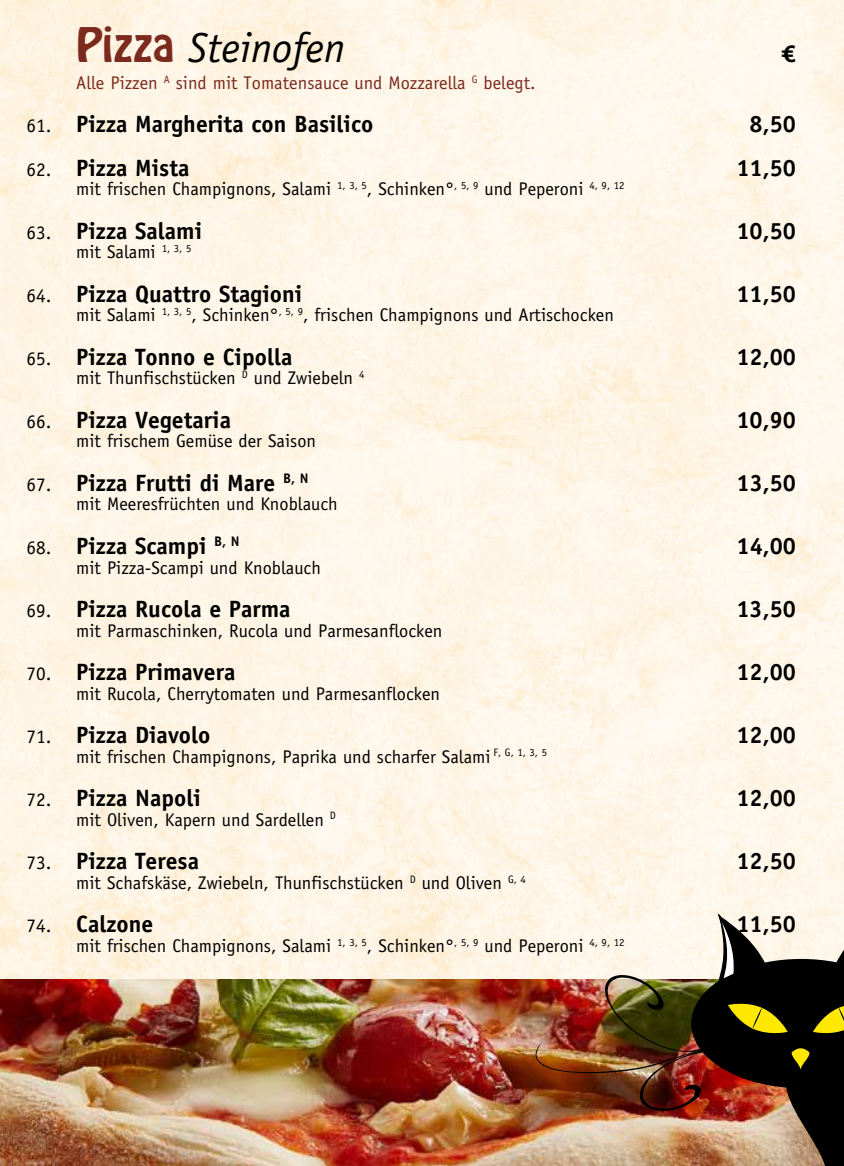
<style>
.page{position:relative;width:844px;height:1166px;background:#fff}
.page>*{position:absolute;margin:0;border:0;box-sizing:border-box;transform-origin:0 0}
.t1{font:italic 42px "Officina Sans Std";color:#000}
.t2{font:700 23.62px "Officina Sans";color:#000}
.t3{font:700 23.62px "Meta OT";color:#000}
.t4{font:18.38px "Officina Sans";color:#000}
.t5{font:18.38px "Officina Sans";color:#7b2a1d}
.s1{font-family:"Hobo Std";font-style:normal;color:#7b2a1d}
.s2{font-weight:400;font-size:19.25px}
</style>
<div class="page">
<img style="left:0;top:0;width:843px;height:980px">
<img style="left:0;top:980px;width:535px;height:186px">
<img style="left:535px;top:914px;width:308px;height:252px">
<svg style="left:716px;top:913px;width:20px;height:69px"></svg>
<svg style="left:791px;top:1046px;width:18px;height:24px"></svg>
<svg style="left:727px;top:1000px;width:60px;height:36px"></svg>
<svg style="left:812px;top:1000px;width:31px;height:36px"></svg>
<h1 class="t1" style="left:76px;top:24px;width:270px"><span class="s1">Pizza</span> Steinofen</h1>
<p class="t3" style="left:780px;top:39px;width:16px">€</p>
<p class="t5" style="left:76px;top:72px;width:461px">Alle Pizzen <sup>A</sup> sind mit Tomatensauce und Mozzarella <sup>G</sup> belegt.</p>
<p class="t2" style="left:26px;top:110px;width:348px"><span class="s2">61.</span> Pizza Margherita con Basilico</p>
<p class="t2" style="left:749px;top:110px;width:48px">8,50</p>
<p class="t2" style="left:26px;top:153px;width:164px"><span class="s2">62.</span> Pizza Mista</p>
<p class="t2" style="left:736px;top:153px;width:61px">11,50</p>
<p class="t4" style="left:76px;top:178px;width:549px">mit frischen Champignons, Salami <sup>1,</sup> <sup>3,</sup> <sup>5</sup>, Schinken°<sup>,</sup> <sup>5,</sup> <sup>9</sup> und Peperoni <sup>4,</sup> <sup>9,</sup> <sup>12</sup></p>
<p class="t2" style="left:26px;top:216px;width:177px"><span class="s2">63.</span> Pizza Salami</p>
<p class="t2" style="left:736px;top:216px;width:61px">10,50</p>
<p class="t4" style="left:76px;top:241px;width:117px">mit Salami <sup>1,</sup> <sup>3,</sup> <sup>5</sup></p>
<p class="t2" style="left:26px;top:279px;width:277px"><span class="s2">64.</span> Pizza Quattro Stagioni</p>
<p class="t2" style="left:736px;top:279px;width:61px">11,50</p>
<p class="t4" style="left:76px;top:304px;width:539px">mit Salami <sup>1,</sup> <sup>3,</sup> <sup>5</sup>, Schinken°<sup>,</sup> <sup>5,</sup> <sup>9</sup>, frischen Champignons und Artischocken</p>
<p class="t2" style="left:26px;top:342px;width:267px"><span class="s2">65.</span> Pizza Tonno e Cipolla</p>
<p class="t2" style="left:736px;top:342px;width:61px">12,00</p>
<p class="t4" style="left:76px;top:367px;width:290px">mit Thunfischstücken <sup>D</sup> und Zwiebeln <sup>4</sup></p>
<p class="t2" style="left:26px;top:405px;width:206px"><span class="s2">66.</span> Pizza Vegetaria</p>
<p class="t2" style="left:736px;top:405px;width:61px">10,90</p>
<p class="t4" style="left:76px;top:430px;width:241px">mit frischem Gemüse der Saison</p>
<p class="t2" style="left:26px;top:468px;width:283px"><span class="s2">67.</span> Pizza Frutti di Mare <sup>B,</sup> <sup>N</sup></p>
<p class="t2" style="left:736px;top:468px;width:61px">13,50</p>
<p class="t4" style="left:76px;top:493px;width:263px">mit Meeresfrüchten und Knoblauch</p>
<p class="t2" style="left:26px;top:531px;width:214px"><span class="s2">68.</span> Pizza Scampi <sup>B,</sup> <sup>N</sup></p>
<p class="t2" style="left:736px;top:531px;width:61px">14,00</p>
<p class="t4" style="left:76px;top:556px;width:246px">mit Pizza-Scampi und Knoblauch</p>
<p class="t2" style="left:26px;top:594px;width:266px"><span class="s2">69.</span> Pizza Rucola e Parma</p>
<p class="t2" style="left:736px;top:594px;width:61px">13,50</p>
<p class="t4" style="left:76px;top:619px;width:367px">mit Parmaschinken, Rucola und Parmesanflocken</p>
<p class="t2" style="left:26px;top:657px;width:210px"><span class="s2">70.</span> Pizza Primavera</p>
<p class="t2" style="left:736px;top:657px;width:61px">12,00</p>
<p class="t4" style="left:76px;top:682px;width:365px">mit Rucola, Cherrytomaten und Parmesanflocken</p>
<p class="t2" style="left:26px;top:720px;width:185px"><span class="s2">71.</span> Pizza Diavolo</p>
<p class="t2" style="left:736px;top:720px;width:61px">12,00</p>
<p class="t4" style="left:76px;top:745px;width:472px">mit frischen Champignons, Paprika und scharfer Salami <sup>F,</sup> <sup>G,</sup> <sup>1,</sup> <sup>3,</sup> <sup>5</sup></p>
<p class="t2" style="left:26px;top:783px;width:176px"><span class="s2">72.</span> Pizza Napoli</p>
<p class="t2" style="left:736px;top:783px;width:61px">12,00</p>
<p class="t4" style="left:76px;top:808px;width:261px">mit Oliven, Kapern und Sardellen <sup>D</sup></p>
<p class="t2" style="left:26px;top:846px;width:174px"><span class="s2">73.</span> Pizza Teresa</p>
<p class="t2" style="left:736px;top:846px;width:61px">12,50</p>
<p class="t4" style="left:76px;top:871px;width:451px">mit Schafskäse, Zwiebeln, Thunfischstücken <sup>D</sup> und Oliven <sup>G,</sup> <sup>4</sup></p>
<p class="t2" style="left:26px;top:909px;width:128px"><span class="s2">74.</span> Calzone</p>
<p class="t2" style="left:736px;top:909px;width:61px">11,50</p>
<p class="t4" style="left:76px;top:934px;width:549px">mit frischen Champignons, Salami <sup>1,</sup> <sup>3,</sup> <sup>5</sup>, Schinken°<sup>,</sup> <sup>5,</sup> <sup>9</sup> und Peperoni <sup>4,</sup> <sup>9,</sup> <sup>12</sup></p>
</div>
